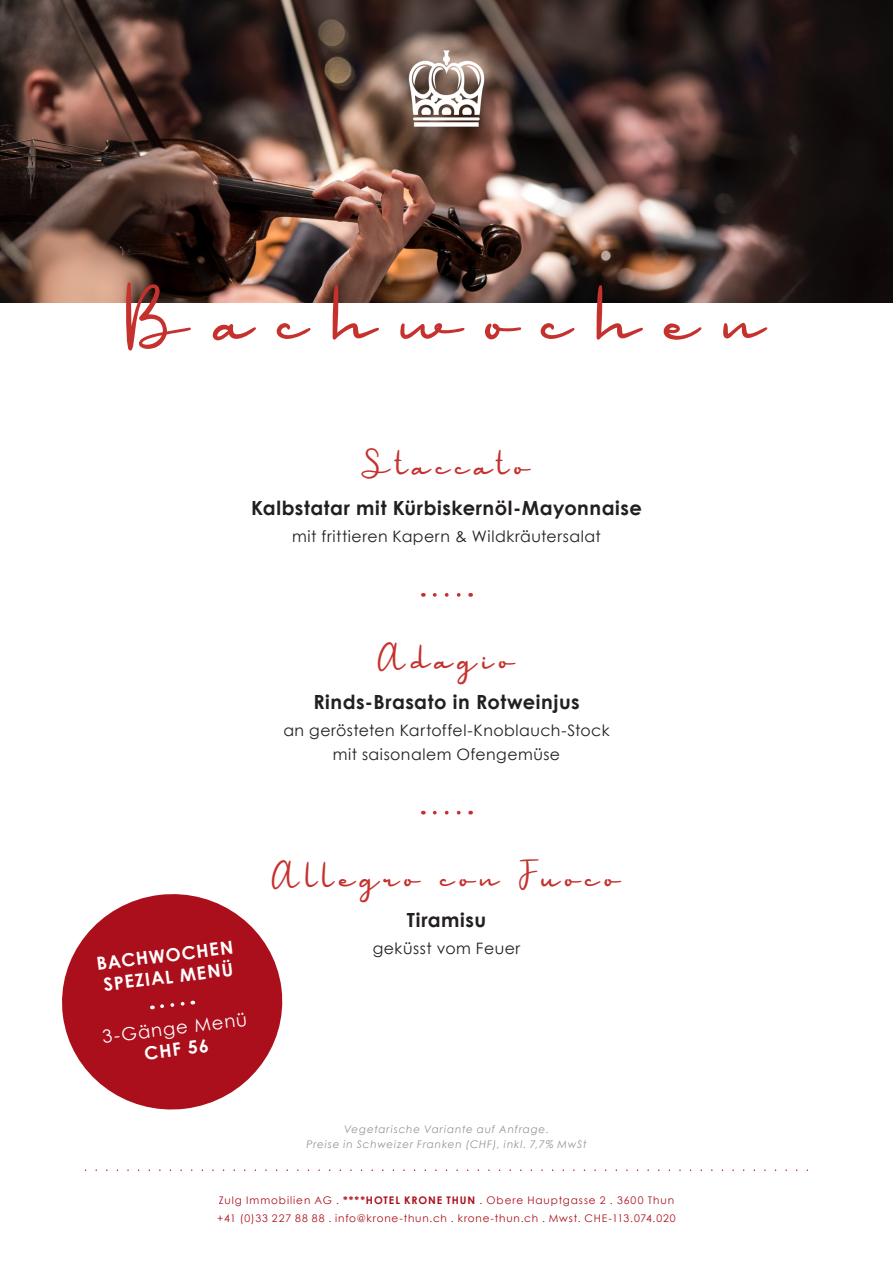
<style>
.page{position:relative;width:893px;height:1263px;background:#fff}
.page>*{position:absolute;margin:0;border:0;box-sizing:border-box;transform-origin:0 0}
.t1{font:97.5px "White Amour Script";letter-spacing:.24em;color:#c5312d}
.t2{font:45px "White Amour Script";letter-spacing:.115em;color:#c5312d}
.t3{font:700 19.5px "Century Gothic";letter-spacing:.025em;color:#231f20}
.t4{font:700 18px/21.6px "Century Gothic";color:#fff}
.t5{font:18px "Century Gothic";color:#fff}
.t6{font:15.75px/24px "Century Gothic";letter-spacing:.03em;color:#231f20;text-align:center}
.t7{font:10.5px/18px "Century Gothic";letter-spacing:.085em;color:#ab0f1b}
.t8{font:italic 10.5px/15px "Century Gothic";letter-spacing:.075em;color:#939598;text-align:center}
.s1{font-weight:700}
</style>
<div class="page">
<img style="left:0;top:0;width:893px;height:303px">
<svg style="left:96px;top:1169px;width:712px;height:2px"></svg>
<img style="left:371px;top:13px;width:151px;height:150px">
<svg style="left:435px;top:593px;width:26px;height:4px"></svg>
<svg style="left:435px;top:811px;width:26px;height:3px"></svg>
<svg style="left:62px;top:894px;width:221px;height:216px;fill:#ab0f1b"></svg>
<svg style="left:152px;top:999px;width:41px;height:11px"></svg>
<h1 class="t1" style="left:127px;top:264px;width:640px">Bachwochen</h1>
<h2 class="t2" style="left:363px;top:440px;width:169px">Staccato</h2>
<h3 class="t3" style="left:251px;top:494px;width:392px">Kalbstatar mit Kürbiskernöl-Mayonnaise</h3>
<h3 class="t6" style="left:292px;top:524px;width:310px">mit frittieren Kapern &amp; Wildkräutersalat</h3>
<h2 class="t2" style="left:378px;top:634px;width:138px">Adagio</h2>
<h3 class="t3" style="left:313px;top:687px;width:268px">Rinds-Brasato in Rotweinjus</h3>
<h3 class="t6" style="left:283px;top:718px;width:328px">an gerösteten Kartoffel-Knoblauch-Stock mit saisonalem Ofengemüse</h3>
<h3 class="t4" style="left:95px;top:952px;width:139px;rotate:-7deg">BACHWOCHEN<br>SPEZIAL MENÜ</h3>
<h3 class="t5" style="left:101px;top:1024px;width:147px;rotate:-7deg">3-Gänge Menü</h3>
<h3 class="t4" style="left:143px;top:1041px;width:66px;rotate:-7deg">CHF 56</h3>
<h2 class="t2" style="left:272px;top:851px;width:350px">Allegro con Fuoco</h2>
<h3 class="t3" style="left:407px;top:905px;width:81px">Tiramisu</h3>
<h3 class="t6" style="left:373px;top:936px;width:149px">geküsst vom Feuer</h3>
<p class="t8" style="left:306px;top:1121px;width:282px">Vegetarische Variante auf Anfrage.<br>Preise in Schweizer Franken (CHF), inkl. 7,7% MwSt</p>
<p class="t7" style="left:217px;top:1191px;width:460px">Zulg Immobilien AG . <span class="s1">****HOTEL KRONE THUN</span> . Obere Hauptgasse 2 . 3600 Thun +41 (0)33 227 88 88 . info@krone-thun.ch . krone-thun.ch . Mwst. CHE-113.074.020</p>
</div>
